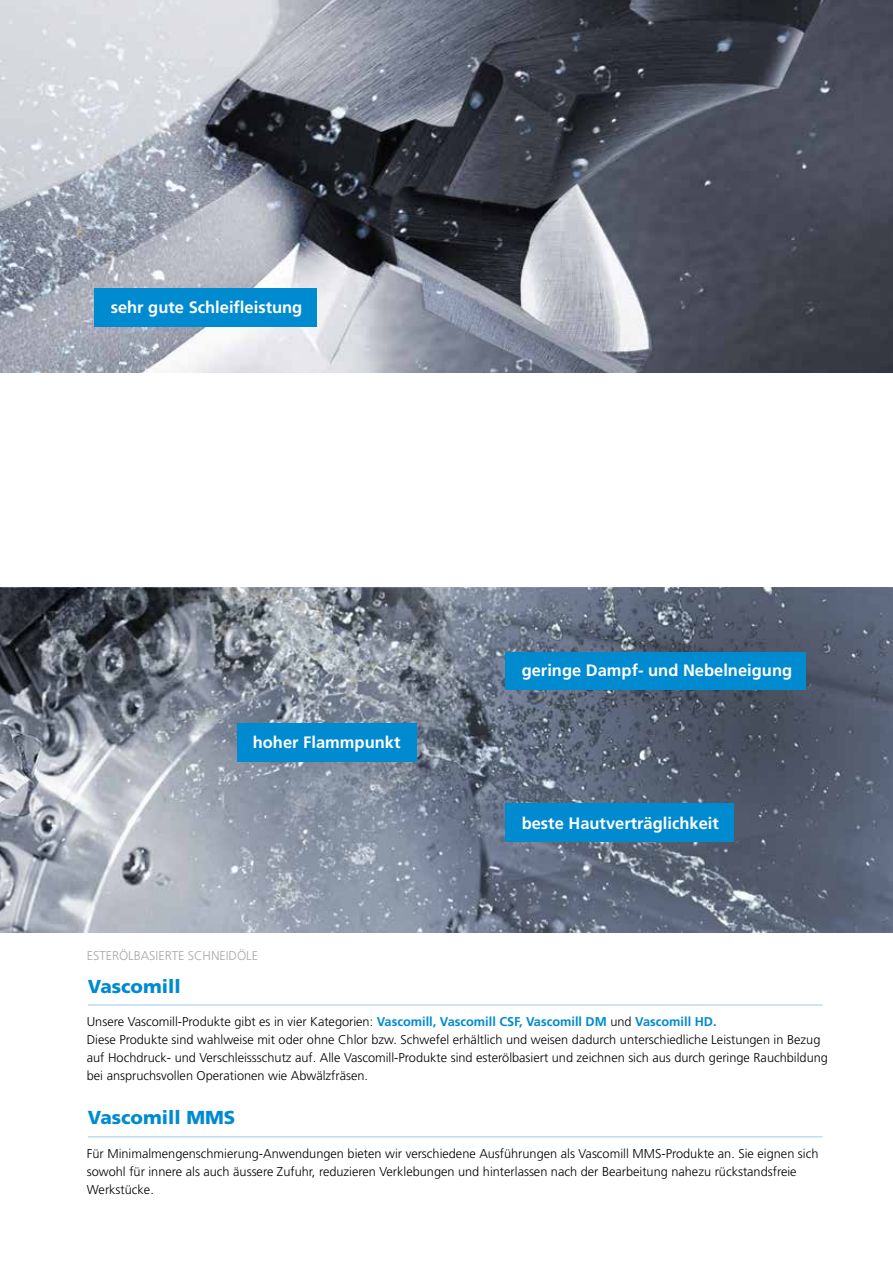
<style>
.page{position:relative;width:893px;height:1263px;background:#fff}
.page>*{position:absolute;margin:0;border:0;box-sizing:border-box;transform-origin:0 0}
.t1{font:900 18.75px "Frutiger LT Std";color:#008bd0}
.t2{font:700 16.5px "Frutiger LT Std";color:#fff}
.t3{font:300 12.75px/18px "Frutiger LT Std";color:#000}
.t4{font:300 12.75px "Frutiger LT Std";letter-spacing:-.005em;color:#a7a8aa}
.s1{font-weight:700;color:#008bd0}
</style>
<div class="page">
<img style="left:0;top:0;width:893px;height:373px">
<img style="left:0;top:587px;width:893px;height:346px">
<div style="left:95px;top:288px;width:222px;height:38px;background:#008bd0"></div>
<div style="left:237px;top:723px;width:180px;height:38px;background:#008bd0"></div>
<div style="left:506px;top:804px;width:228px;height:38px;background:#008bd0"></div>
<div style="left:506px;top:652px;width:300px;height:38px;background:#008bd0"></div>
<hr style="left:88px;top:1004px;width:734px;height:2px;background:#bddbf1">
<hr style="left:88px;top:1136px;width:734px;height:1px;background:#bddbf1">
<p class="t2" style="left:111px;top:298px;width:193px">sehr gute Schleifleistung</p>
<p class="t2" style="left:253px;top:732px;width:149px">hoher Flammpunkt</p>
<p class="t4" style="left:87px;top:949px;width:173px">ESTERÖLBASIERTE SCHNEIDÖLE</p>
<h1 class="t1" style="left:88px;top:975px;width:94px">Vascomill</h1>
<p class="t2" style="left:522px;top:661px;width:272px">geringe Dampf- und Nebelneigung</p>
<p class="t2" style="left:522px;top:814px;width:199px">beste Hautverträglichkeit</p>
<p class="t3" style="left:87px;top:1013px;width:743px">Unsere Vascomill-Produkte gibt es in vier Kategorien: <span class="s1">Vascomill, Vascomill CSF, Vascomill DM</span> und <span class="s1">Vascomill HD.<br></span>Diese Produkte sind wahlweise mit oder ohne Chlor bzw. Schwefel erhältlich und weisen dadurch unterschiedliche Leistungen in Bezug auf Hochdruck- und Verschleissschutz auf. Alle Vascomill-Produkte sind esterölbasiert und zeichnen sich aus durch geringe Rauchbildung bei anspruchsvollen Operationen wie Abwälzfräsen.</p>
<h1 class="t1" style="left:88px;top:1106px;width:149px">Vascomill MMS</h1>
<p class="t3" style="left:87px;top:1144px;width:733px">Für Minimalmengenschmierung-Anwendungen bieten wir verschiedene Ausführungen als Vascomill MMS-Produkte an. Sie eignen sich sowohl für innere als auch äussere Zufuhr, reduzieren Verklebungen und hinterlassen nach der Bearbeitung nahezu rückstandsfreie<br>Werkstücke.</p>
</div>
